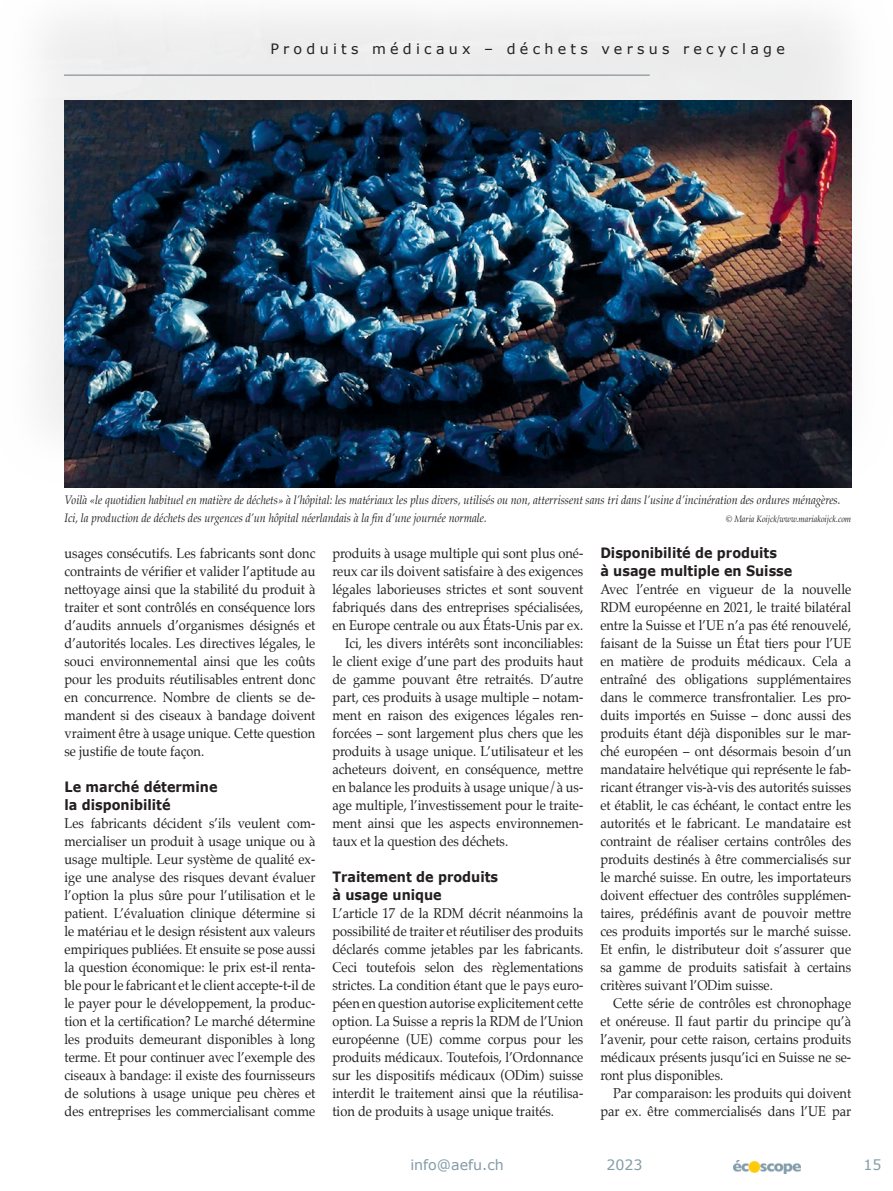
<style>
.page{position:relative;width:893px;height:1191px;background:#fff}
.page>*{position:absolute;margin:0;border:0;box-sizing:border-box;transform-origin:0 0}
.t1{font:14.25px/18px "Palatino";color:#231f20;text-align:justify;scale:.9 1}
.ZT{font:700 14.25px "Verdana";color:#231f20;scale:.9 1}
.t2{font:14.25px "Verdana";letter-spacing:.3em;color:#231f20}
.t3{font:14.25px "Verdana";color:#839ca9}
.t4{font:italic 12px/18px "Palatino";color:#231f20;scale:.9 1}
.t5{font:italic 9px "Palatino";color:#231f20;scale:.9 1}
</style>
<div class="page">
<img style="left:733px;top:1160px;width:67px;height:13px">
<div style="left:41px;top:15px;width:811px;height:472px;background:#eee"></div>
<hr style="left:64px;top:75px;width:586px;height:1px;background:#717d83">
<img style="left:64px;top:100px;width:787px;height:387px">
<p class="t2" style="left:270px;top:40px;width:516px">Produits médicaux – déchets versus recyclage</p>
<p class="t4" style="left:65px;top:491px;width:864px">Voilà «le quotidien habituel en matière de déchets» à l’hôpital: les matériaux les plus divers, utilisés ou non, atterrissent sans tri dans l’usine d’incinération des ordures ménagères.<br>Ici, la production de déchets des urgences d’un hôpital néerlandais à la fin d’une journée normale.</p>
<p class="t1" style="left:65px;top:544px;width:280px">usages consécutifs. Les fabricants sont donc contraints de vérifier et valider l’aptitude au nettoyage ainsi que la stabilité du produit à traiter et sont contrôlés en conséquence lors d’audits annuels d’organismes désignés et d’autorités locales. Les directives légales, le souci environnemental ainsi que les coûts pour les produits réutilisables entrent donc en concurrence. Nombre de clients se de&shy;mandent si des ciseaux à bandage doivent vraiment être à usage unique. Cette question se justifie de toute façon.</p>
<p class="ZT" style="left:65px;top:777px;width:171px">Le marché détermine</p>
<p class="ZT" style="left:65px;top:795px;width:119px">la disponibilité</p>
<p class="t1" style="left:65px;top:814px;width:280px">Les fabricants décident s’ils veulent com&shy;mercialiser un produit à usage unique ou à usage multiple. Leur système de qualité ex&shy;ige une analyse des risques devant évaluer l’option la plus sûre pour l’utilisation et le patient. L’évaluation clinique détermine si le matériau et le design résistent aux valeurs empiriques publiées. Et ensuite se pose aussi la question économique: le prix est-il renta&shy;ble pour le fabricant et le client accepte-t-il de le payer pour le développement, la produc&shy;tion et la certification? Le marché détermine les produits demeurant disponibles à long terme. Et pour continuer avec l’exemple des ciseaux à bandage: il existe des fournisseurs de solutions à usage unique peu chères et des entreprises les commercialisant comme</p>
<p class="t5" style="left:726px;top:512px;width:140px">© Maria Koijck/www.mariakoijck.com</p>
<p class="ZT" style="left:600px;top:543px;width:198px">Disponibilité de produits</p>
<p class="ZT" style="left:600px;top:561px;width:215px">à usage multiple en Suisse</p>
<p class="t1" style="left:600px;top:580px;width:280px">Avec l’entrée en vigueur de la nouvelle RDM européenne en 2021, le traité bilatéral entre la Suisse et l’UE n’a pas été renouvelé, faisant de la Suisse un État tiers pour l’UE en matière de produits médicaux. Cela a entraîné des obligations supplémentaires dans le commerce transfrontalier. Les pro&shy;duits importés en Suisse – donc aussi des produits étant déjà disponibles sur le mar&shy;ché européen – ont désormais besoin d’un mandataire helvétique qui représente le fab&shy;ricant étranger vis-à-vis des autorités suisses et établit, le cas échéant, le contact entre les autorités et le fabricant. Le mandataire est contraint de réaliser certains contrôles des produits destinés à être commercialisés sur le marché suisse. En outre, les importateurs doivent effectuer des contrôles supplémen&shy;taires, prédéfinis avant de pouvoir mettre ces produits importés sur le marché suisse.<br>Et enfin, le distributeur doit s’assurer que sa gamme de produits satisfait à certains critères suivant l’ODim suisse.</p>
<p class="t1" style="left:600px;top:994px;width:280px;text-indent:13px">Cette série de contrôles est chronophage et onéreuse. Il faut partir du principe qu’à l’avenir, pour cette raison, certains produits médicaux présents jusqu’ici en Suisse ne se&shy;ront plus disponibles.</p>
<p class="t1" style="left:600px;top:1084px;width:280px;text-align:right">Par comparaison: les produits qui doivent par ex. être commercialisés dans l’UE par</p>
<p class="t1" style="left:332px;top:544px;width:280px">produits à usage multiple qui sont plus oné&shy;reux car ils doivent satisfaire à des exigences légales laborieuses strictes et sont souvent fabriqués dans des entreprises spécialisées, en Europe centrale ou aux États-Unis par ex.</p>
<p class="t1" style="left:332px;top:634px;width:280px;text-indent:13px">Ici, les divers intérêts sont inconciliables: le client exige d’une part des produits haut de gamme pouvant être retraités. D’autre part, ces produits à usage multiple – notam&shy;ment en raison des exigences légales ren&shy;forcées – sont largement plus chers que les produits à usage unique. L’utilisateur et les acheteurs doivent, en conséquence, mettre en balance les produits à usage unique/à us&shy;age multiple, l’investissement pour le traite&shy;ment ainsi que les aspects environnemen&shy;taux et la question des déchets.</p>
<p class="ZT" style="left:332px;top:867px;width:186px">Traitement de produits</p>
<p class="ZT" style="left:332px;top:885px;width:123px">à usage unique</p>
<p class="t1" style="left:332px;top:904px;width:280px">L’article 17 de la RDM décrit néanmoins la possibilité de traiter et réutiliser des produits déclarés comme jetables par les fabricants.<br>Ceci toutefois selon des règlementations strictes. La condition étant que le pays euro&shy;péen en question autorise explicitement cette option. La Suisse a repris la RDM de l’Union européenne (UE) comme corpus pour les produits médicaux. Toutefois, l’Ordonnance sur les dispositifs médicaux (ODim) suisse interdit le traitement ainsi que la réutilisa&shy;tion de produits à usage unique traités.</p>
<p class="t3" style="left:410px;top:1156px;width:95px">info@aefu.ch</p>
<p class="t3" style="left:606px;top:1156px;width:38px">2023</p>
<p class="t3" style="left:863px;top:1156px;width:20px">15</p>
</div>
